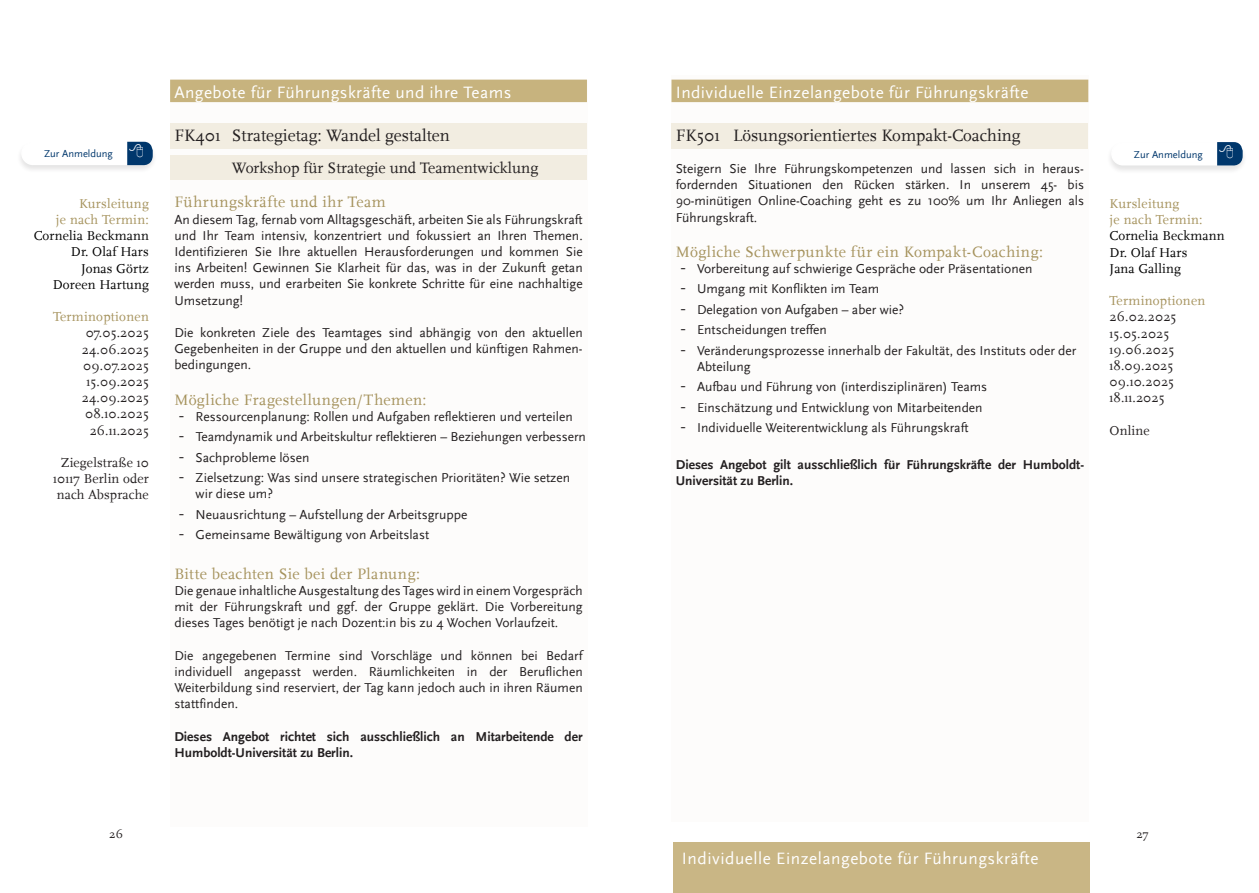
<style>
.page{position:relative;width:1259px;height:893px;background:#fff}
.page>*{position:absolute;margin:0;border:0;box-sizing:border-box;transform-origin:0 0}
.t1{font:17.25px "HU Scala Sans";letter-spacing:.025em;color:#fff}
.t2{font:17.25px "HU Scala";color:#231f20}
.t3{font:15.75px "HU Scala";letter-spacing:.025em;color:#a5925c}
.t4{font:15.75px "HU Scala";color:#231f20}
.t5{font:13.5px/16.2px "HU Scala Sans";color:#231f20;text-align:justify}
.t6{font:13.5px/16.2px "HU Scala";letter-spacing:.01em;color:#231f20;text-align:center}
.t7{font:700 13.5px/16.2px "HU Scala Sans";color:#231f20}
.t8{font:13.5px/16.2px "HU Scala";letter-spacing:.01em;color:#000;text-align:right}
.t9{font:13.5px/16.2px "HU Scala";letter-spacing:.02em;color:#a5925c;text-align:right}
.t10{font:12px "HU Scala";color:#231f20}
.t11{font:10.5px "HU Scala Sans";color:#00376c}
.s1{font-family:"Verdana"}
</style>
<div class="page">
<div style="left:673px;top:843px;width:417px;height:50px;background:#c9b685"></div>
<div style="left:671px;top:76px;width:418px;height:746px;background:#fdfcfb"></div>
<div style="left:170px;top:80px;width:418px;height:747px;background:#fdfcfb"></div>
<div style="left:170px;top:80px;width:417px;height:22px;background:#c7b37e"></div>
<div style="left:170px;top:123px;width:417px;height:26px;background:#f2ede1"></div>
<div style="left:170px;top:156px;width:417px;height:24px;background:#f2ede1"></div>
<div style="left:671px;top:80px;width:417px;height:22px;background:#c7b37e"></div>
<div style="left:671px;top:123px;width:417px;height:26px;background:#f2ede1"></div>
<div style="left:17px;top:141px;width:140px;height:33px;background:#231f20;opacity:.12"></div>
<div style="left:22px;top:143px;width:130px;height:21px;background:#fff;border-radius:11px"></div>
<div style="left:21px;top:142px;width:132px;height:23px;border:2px solid #fff;border-radius:11px"></div>
<div style="left:1107px;top:142px;width:140px;height:32px;background:#231f20;opacity:.12"></div>
<div style="left:1112px;top:143px;width:130px;height:22px;background:#fff;border-radius:11px"></div>
<div style="left:1111px;top:142px;width:131px;height:23px;border:2px solid #fff;border-radius:11px"></div>
<svg style="left:126px;top:141px;width:27px;height:25px"></svg>
<svg style="left:1216px;top:142px;width:27px;height:24px"></svg>
<p class="t1" style="left:174px;top:83px;width:338px">Angebote für Führungskräfte und ihre Teams</p>
<p class="t2" style="left:174px;top:126px;width:277px">FK401 Strategietag: Wandel gestalten</p>
<p class="t4" style="left:232px;top:159px;width:308px">Workshop für Strategie und Teamentwicklung</p>
<p class="t3" style="left:174px;top:194px;width:213px">Führungskräfte und ihr Team</p>
<p class="t5" style="left:174px;top:211px;width:410px">An diesem Tag, fernab vom Alltagsgeschäft, arbeiten Sie als Führungskraft und Ihr Team intensiv, konzentriert und fokussiert an Ihren Themen.<br>Identifizieren Sie Ihre aktuellen Herausforderungen und kommen Sie ins Arbeiten! Gewinnen Sie Klarheit für das, was in der Zukunft getan werden muss, und erarbeiten Sie konkrete Schritte für eine nachhaltige Umsetzung!</p>
<p class="t5" style="left:174px;top:325px;width:410px">Die konkreten Ziele des Teamtages sind abhängig von den aktuellen Gegebenheiten in der Gruppe und den aktuellen und künftigen Rahmen&shy;bedingungen.</p>
<p class="t3" style="left:174px;top:391px;width:254px">Mögliche Fragestellungen/Themen:</p>
<p class="t5" style="left:179px;top:408px;width:395px"><span class="s1">-</span> Ressourcenplanung: Rollen und Aufgaben reflektieren und verteilen</p>
<p class="t5" style="left:179px;top:429px;width:409px"><span class="s1">-</span> Teamdynamik und Arbeitskultur reflektieren – Beziehungen verbessern</p>
<p class="t5" style="left:179px;top:449px;width:132px"><span class="s1">-</span> Sachprobleme lösen</p>
<p class="t5" style="left:196px;top:470px;width:376px;text-indent:-17px"><span class="s1">-</span> Zielsetzung: Was sind unsere strategischen Prioritäten? Wie setzen wir diese um?</p>
<p class="t5" style="left:179px;top:506px;width:290px"><span class="s1">-</span> Neuausrichtung – Aufstellung der Arbeitsgruppe</p>
<p class="t5" style="left:179px;top:527px;width:252px"><span class="s1">-</span> Gemeinsame Bewältigung von Arbeitslast</p>
<p class="t3" style="left:174px;top:565px;width:247px">Bitte beachten Sie bei der Planung:</p>
<p class="t5" style="left:174px;top:582px;width:410px">Die genaue inhaltliche Ausgestaltung des Tages wird in einem Vorgespräch mit der Führungskraft und ggf. der Gruppe geklärt. Die Vorbereitung dieses Tages benötigt je nach Dozent:in bis zu 4 Wochen Vorlaufzeit.</p>
<p class="t5" style="left:174px;top:647px;width:410px">Die angegebenen Termine sind Vorschläge und können bei Bedarf individuell angepasst werden. Räumlichkeiten in der Beruflichen Weiterbildung sind reserviert, der Tag kann jedoch auch in ihren Räumen stattfinden.</p>
<p class="t7" style="left:174px;top:728px;width:410px">Dieses Angebot richtet sich ausschließlich an Mitarbeitende der<br>Humboldt-Universität zu Berlin.</p>
<p class="t1" style="left:676px;top:83px;width:354px">Individuelle Einzelangebote für Führungskräfte</p>
<p class="t2" style="left:676px;top:126px;width:346px">FK501 Lösungsorientiertes Kompakt-Coaching</p>
<p class="t5" style="left:676px;top:161px;width:410px">Steigern Sie Ihre Führungskompetenzen und lassen sich in heraus&shy;fordernden Situationen den Rücken stärken. In unserem 45- bis 90-minütigen Online-Coaching geht es zu 100% um Ihr Anliegen als Führungskraft.</p>
<p class="t3" style="left:676px;top:243px;width:369px">Mögliche Schwerpunkte für ein Kompakt-Coaching:</p>
<p class="t5" style="left:680px;top:261px;width:354px"><span class="s1">-</span> Vorbereitung auf schwierige Gespräche oder Präsentationen</p>
<p class="t5" style="left:680px;top:281px;width:201px"><span class="s1">-</span> Umgang mit Konflikten im Team</p>
<p class="t5" style="left:680px;top:302px;width:226px"><span class="s1">-</span> Delegation von Aufgaben – aber wie?</p>
<p class="t5" style="left:680px;top:322px;width:148px"><span class="s1">-</span> Entscheidungen treffen</p>
<p class="t5" style="left:697px;top:343px;width:381px;text-indent:-17px"><span class="s1">-</span> Veränderungsprozesse innerhalb der Fakultät, des Instituts oder der<br>Abteilung</p>
<p class="t5" style="left:680px;top:379px;width:309px"><span class="s1">-</span> Aufbau und Führung von (interdisziplinären) Teams</p>
<p class="t5" style="left:680px;top:400px;width:304px"><span class="s1">-</span> Einschätzung und Entwicklung von Mitarbeitenden</p>
<p class="t5" style="left:680px;top:420px;width:290px"><span class="s1">-</span> Individuelle Weiterentwicklung als Führungskraft</p>
<p class="t7" style="left:676px;top:457px;width:410px">Dieses Angebot gilt ausschließlich für Führungskräfte der Humboldt-<br>Universität zu Berlin.</p>
<p class="t11" style="left:44px;top:148px;width:70px">Zur Anmeldung</p>
<p class="t11" style="left:1134px;top:149px;width:70px">Zur Anmeldung</p>
<p class="t9" style="left:56px;top:196px;width:94px">Kursleitung<br>je nach Termin:</p>
<p class="t8" style="left:34px;top:228px;width:116px">Cornelia Beckmann<br>Dr. Olaf Hars<br>Jonas Görtz<br>Doreen Hartung</p>
<p class="t9" style="left:53px;top:309px;width:97px">Terminoptionen</p>
<p class="t6" style="left:82px;top:325px;width:69px">07.05.2025<br>24.06.2025<br>09.07.2025<br>15.09.2025<br>24.09.2025<br>08.10.2025<br>26.11.2025</p>
<p class="t6" style="left:53px;top:455px;width:97px">Ziegelstraße 10<br>10117 Berlin oder nach Absprache</p>
<p class="t9" style="left:1109px;top:196px;width:94px;text-align:left">Kursleitung<br>je nach Termin:</p>
<p class="t8" style="left:1109px;top:228px;width:116px;text-align:left">Cornelia Beckmann<br>Dr. Olaf Hars<br>Jana Galling</p>
<p class="t9" style="left:1109px;top:293px;width:97px">Terminoptionen</p>
<p class="t6" style="left:1109px;top:309px;width:68px;text-align:left">26.02.2025<br>15.05.2025<br>19.06.2025<br>18.09.2025<br>09.10.2025<br>18.11.2025</p>
<p class="t6" style="left:1109px;top:422px;width:42px">Online</p>
<p class="t10" style="left:109px;top:828px;width:15px">26</p>
<p class="t10" style="left:1136px;top:828px;width:14px">27</p>
<p class="t1" style="left:682px;top:849px;width:358px">Individuelle Einzelangebote für Führungskräfte</p>
</div>
